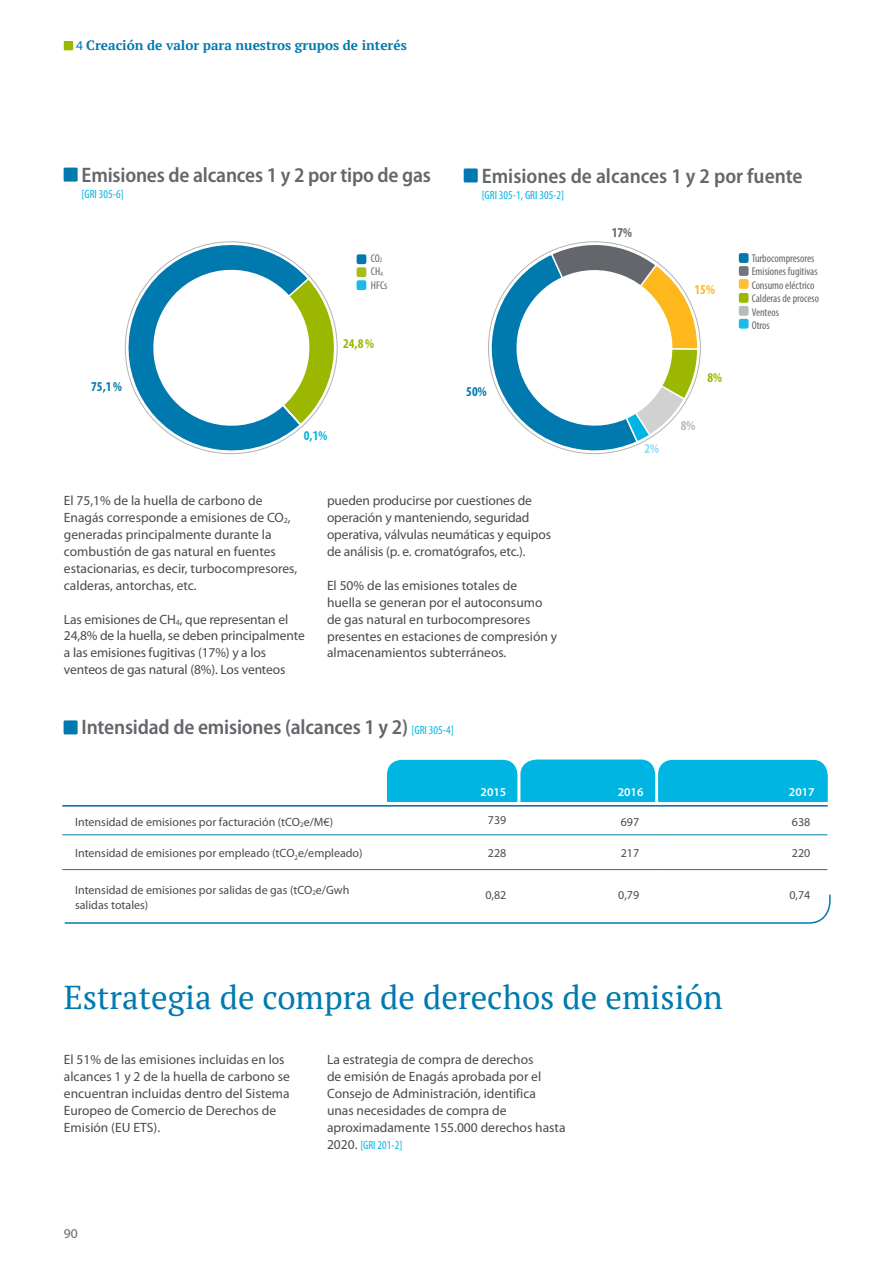
<style>
.page{position:relative;width:893px;height:1263px;background:#fff}
.page>*{position:absolute;margin:0;border:0;box-sizing:border-box;transform-origin:0 0}
.t1{font:33px "Enagas PT Serif";color:#007aae}
.t2{font:600 semi-condensed 21px "Myriad Pro";letter-spacing:-.01em;color:#63666a}
.t3{font:13.5px/17px "Myriad Pro";color:#4a4a49}
.t4{font:700 13.5px "Enagas PT Serif";color:#007aae}
.t5{font:700 condensed 13.5px "Myriad Pro";color:#007aae}
.t6{font:700 condensed 13.5px "Myriad Pro";color:#9cb700}
.t7{font:700 condensed 13.5px "Myriad Pro";color:#00b5e2}
.t8{font:700 condensed 13.5px "Myriad Pro";color:#63666a}
.t9{font:700 condensed 13.5px "Myriad Pro";color:#ffb81c}
.t10{font:13.5px "Myriad Pro";color:#63666a}
.t11{font:700 condensed 13.5px "Myriad Pro";color:#b9babc}
.t12{font:700 condensed 13.5px "Myriad Pro";color:#8cdef2}
.t13{font:12px/15px "Myriad Pro";color:#4a4a49}
.t14{font:condensed 12px "Myriad Pro";color:#00b5e2}
.t15{font:600 12px "Myriad Pro";color:#fff}
.t16{font:condensed 11.25px/13.5px "Myriad Pro";color:#63666a}
.s1{font-family:"Myriad Pro";font-weight:400}
.s2{font-size:6.6px}
.s3{font-weight:400;font-stretch:condensed;font-size:12px;color:#00b5e2}
.s4{font-stretch:normal;font-size:13.5px;color:#4a4a49}
</style>
<div class="page">
<div style="left:64px;top:41px;width:9px;height:9px;background:#9cb700"></div>
<div style="left:387px;top:759px;width:441px;height:43px;background:#00b5e2"></div>
<hr style="left:519px;top:834px;width:137px;height:1px;background:#007aae">
<hr style="left:656px;top:834px;width:171px;height:1px;background:#007aae">
<hr style="left:62px;top:834px;width:323px;height:1px;background:#007aae">
<hr style="left:385px;top:834px;width:134px;height:1px;background:#007aae">
<hr style="left:62px;top:869px;width:323px;height:1px;background:#007aae">
<hr style="left:385px;top:869px;width:134px;height:1px;background:#007aae">
<hr style="left:519px;top:869px;width:137px;height:1px;background:#007aae">
<hr style="left:656px;top:869px;width:171px;height:1px;background:#007aae">
<hr style="left:62px;top:805px;width:766px;height:1px;background:#0069a1">
<svg style="left:64px;top:894px;width:767px;height:30px"></svg>
<div style="left:64px;top:720px;width:14px;height:14px;background:#007aae"></div>
<div style="left:64px;top:168px;width:14px;height:14px;background:#007aae"></div>
<div style="left:464px;top:168px;width:14px;height:14px;background:#007aae"></div>
<div style="left:357px;top:254px;width:9px;height:10px;background:#007aae;border-radius:2px"></div>
<div style="left:357px;top:280px;width:9px;height:10px;background:#1abce5;border-radius:2px"></div>
<div style="left:357px;top:267px;width:9px;height:10px;background:#a6be1a;border-radius:2px"></div>
<div style="left:739px;top:253px;width:10px;height:10px;background:#007aae;border-radius:2px"></div>
<div style="left:739px;top:293px;width:10px;height:10px;background:#9cb700;border-radius:2px"></div>
<div style="left:739px;top:279px;width:10px;height:10px;background:#ffbf33;border-radius:2px"></div>
<div style="left:739px;top:319px;width:10px;height:10px;background:#1abce5;border-radius:2px"></div>
<div style="left:739px;top:266px;width:10px;height:10px;background:#727579;border-radius:2px"></div>
<div style="left:739px;top:306px;width:10px;height:10px;background:#b9babc;border-radius:2px"></div>
<svg style="left:124px;top:241px;width:214px;height:214px"></svg>
<svg style="left:488px;top:241px;width:211px;height:214px"></svg>
<p class="t4" style="left:76px;top:37px;width:332px"><span class="s1">4</span> Creación de valor para nuestros grupos de interés</p>
<h2 class="t2" style="left:82px;top:163px;width:351px">Emisiones de alcances 1 y 2 por tipo de gas</h2>
<p class="t14" style="left:82px;top:187px;width:44px">[GRI 305-6]</p>
<h2 class="t2" style="left:482px;top:164px;width:322px">Emisiones de alcances 1 y 2 por fuente</h2>
<p class="t14" style="left:482px;top:188px;width:84px">[GRI 305-1, GRI 305-2]</p>
<p class="t8" style="left:612px;top:225px;width:22px">17%</p>
<p class="t16" style="left:371px;top:251px;width:18px">CO<span class="s2">2<br></span>CH<span class="s2">4<br></span>HFCs</p>
<p class="t16" style="left:752px;top:251px;width:69px">Turbocompresores<br>Emisiones fugitivas<br>Consumo eléctrico<br>Calderas de proceso<br>Venteos<br>Otros</p>
<p class="t9" style="left:694px;top:282px;width:22px">15%</p>
<p class="t5" style="left:91px;top:379px;width:32px">75,1%</p>
<p class="t6" style="left:343px;top:336px;width:32px">24,8%</p>
<p class="t7" style="left:304px;top:428px;width:25px">0,1%</p>
<p class="t5" style="left:466px;top:384px;width:22px">50%</p>
<p class="t3" style="left:64px;top:492px;width:235px">El 75,1% de la huella de carbono de Enagás corresponde a emisiones de CO<sub>2</sub>, generadas principalmente durante la combustión de gas natural en fuentes estacionarias, es decir, turbocompresores, calderas, antorchas, etc.</p>
<p class="t3" style="left:64px;top:610px;width:242px">Las emisiones de CH<sub>4</sub>, que representan el 24,8% de la huella, se deben principalmente a las emisiones fugitivas (17%) y a los venteos de gas natural (8%). Los venteos</p>
<p class="t3" style="left:327px;top:492px;width:226px">pueden producirse por cuestiones de operación y manteniendo, seguridad operativa, válvulas neumáticas y equipos de análisis (p. e. cromatógrafos, etc.).</p>
<p class="t3" style="left:327px;top:576px;width:232px">El 50% de las emisiones totales de<br>huella se generan por el autoconsumo de gas natural en turbocompresores presentes en estaciones de compresión y almacenamientos subterráneos.</p>
<h2 class="t2" style="left:82px;top:716px;width:374px">Intensidad de emisiones (alcances 1 y 2) <span class="s3">[GRI 305-4]</span></h2>
<p class="t12" style="left:644px;top:441px;width:16px">2%</p>
<p class="t6" style="left:708px;top:370px;width:16px">8%</p>
<p class="t11" style="left:681px;top:418px;width:16px">8%</p>
<p class="t15" style="left:481px;top:784px;width:27px">2015</p>
<p class="t15" style="left:618px;top:784px;width:27px">2016</p>
<p class="t15" style="left:789px;top:784px;width:27px">2017</p>
<p class="t13" style="left:75px;top:814px;width:260px">Intensidad de emisiones por facturación (tCO<sub>2</sub>e/M€)</p>
<p class="t13" style="left:488px;top:812px;width:20px">739</p>
<p class="t13" style="left:621px;top:814px;width:20px">697</p>
<p class="t13" style="left:792px;top:814px;width:20px">638</p>
<p class="t13" style="left:75px;top:846px;width:289px">Intensidad de emisiones por empleado (tCO<sub>2</sub>e/empleado)</p>
<p class="t13" style="left:488px;top:845px;width:20px">228</p>
<p class="t13" style="left:621px;top:845px;width:20px">217</p>
<p class="t13" style="left:792px;top:845px;width:20px">220</p>
<p class="t13" style="left:75px;top:882px;width:276px">Intensidad de emisiones por salidas de gas (tCO<sub>2</sub>e/Gwh salidas totales)</p>
<p class="t13" style="left:485px;top:888px;width:22px">0,82</p>
<p class="t13" style="left:618px;top:888px;width:22px">0,79</p>
<p class="t13" style="left:789px;top:888px;width:22px">0,74</p>
<h1 class="t1" style="left:64px;top:975px;width:660px">Estrategia de compra de derechos de emisión</h1>
<p class="t3" style="left:64px;top:1051px;width:227px">El 51% de las emisiones incluidas en los alcances 1 y 2 de la huella de carbono se encuentran incluidas dentro del Sistema Europeo de Comercio de Derechos de Emisión (EU ETS).</p>
<p class="t10" style="left:64px;top:1225px;width:15px">90</p>
<p class="t3" style="left:327px;top:1051px;width:240px">La estrategia de compra de derechos<br>de emisión de Enagás aprobada por el Consejo de Administración, identifica unas necesidades de compra de aproximadamente 155.000 derechos hasta</p>
<p class="t14" style="left:327px;top:1138px;width:77px"><span class="s4">2020.</span> [GRI 201-2]</p>
</div>
